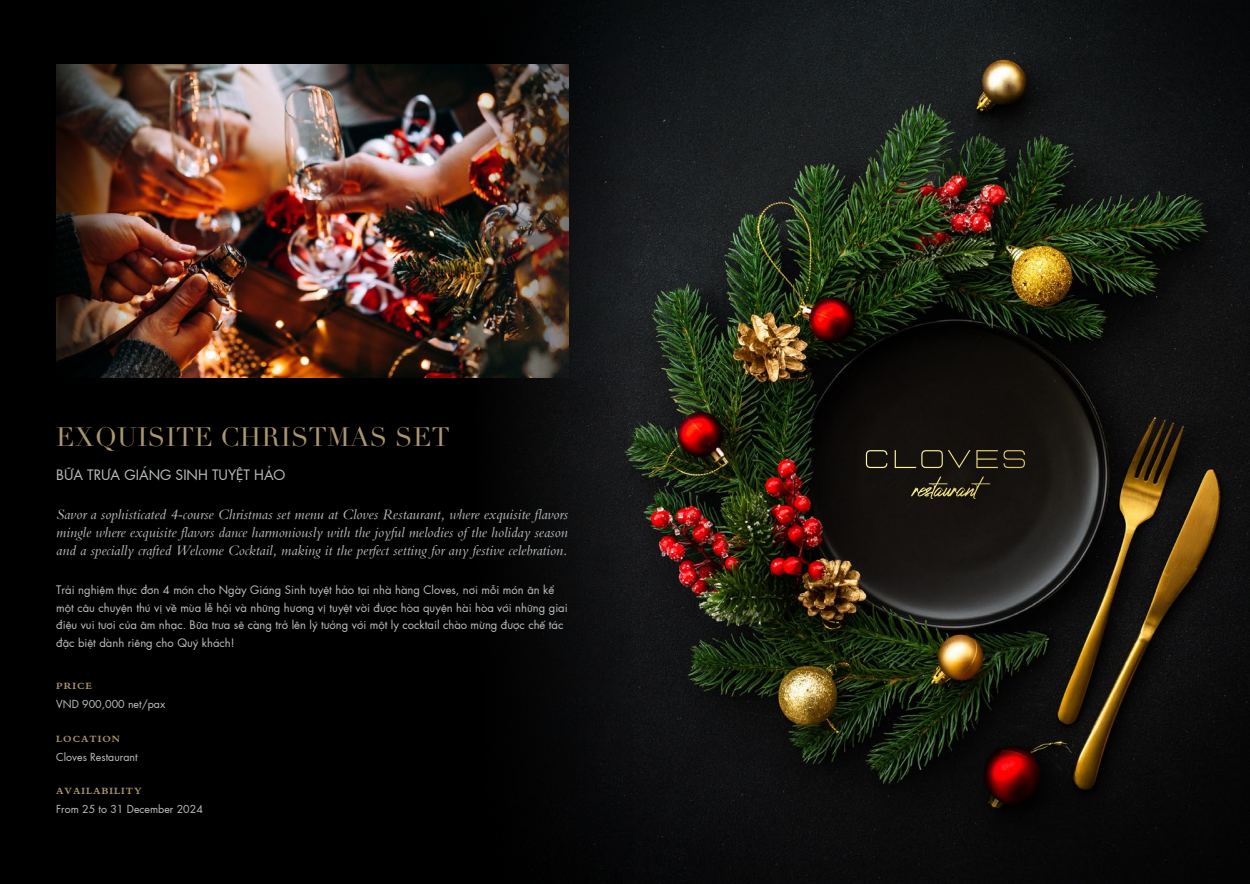
<style>
.page{position:relative;width:1250px;height:884px;background:#fff}
.page>*{position:absolute;margin:0;border:0;box-sizing:border-box;transform-origin:0 0}
.t1{font:26.25px "Didot LT Pro";letter-spacing:.01em;color:#ab966d}
.t2{font:italic 15px/18px "SFU Bembo";color:#bcbec0;text-align:justify}
.t3{font:300 13.75px "SFU Futura";color:#bcbec0}
.t4{font:300 11.25px/17.5px "SFU Futura";color:#bcbec0}
.t5{font:300 10.62px "SFU Futura";color:#bcbec0}
.t6{font:700 10px "SFU Bembo";letter-spacing:.1em;color:#ab966d}
</style>
<div class="page">
<div style="left:0;top:0;width:625px;height:884px;background:#000"></div>
<img style="left:56px;top:65px;width:413px;height:312px">
<img style="left:469px;top:0;width:781px;height:884px">
<svg style="left:866px;top:450px;width:159px;height:18px;background:#342f1e"></svg>
<svg style="left:935px;top:476px;width:48px;height:19px"></svg>
<h1 class="t1" style="left:56px;top:421px;width:395px">EXQUISITE CHRISTMAS SET</h1>
<p class="t3" style="left:56px;top:463px;width:231px">BỮA TRƯA GIÁNG SINH TUYỆT HẢO</p>
<p class="t2" style="left:56px;top:503px;width:513px">Savor a sophisticated 4-course Christmas set menu at Cloves Restaurant, where exquisite flavors mingle where exquisite flavors dance harmoniously with the joyful melodies of the holiday season and a specially crafted Welcome Cocktail, making it the perfect setting for any festive celebration.</p>
<p class="t4" style="left:56px;top:580px;width:513px">Trải nghiệm thực đơn 4 món cho Ngày Giáng Sinh tuyệt hảo tại nhà hàng Cloves, nơi mỗi món ăn kể một câu chuyện thú vị về mùa lễ hội và những hương vị tuyệt vời được hòa quyện hài hòa với những giai điệu vui tươi của âm nhạc. Bữa trưa sẽ càng trở lên lý tưởng với một ly cocktail chào mừng được chế tác đặc biệt dành riêng cho Quý khách!</p>
<p class="t6" style="left:56px;top:678px;width:37px">PRICE</p>
<p class="t5" style="left:56px;top:696px;width:111px">VND 900,000 net/pax</p>
<p class="t6" style="left:56px;top:730px;width:65px">LOCATION</p>
<p class="t5" style="left:56px;top:748px;width:83px">Cloves Restaurant</p>
<p class="t6" style="left:56px;top:783px;width:87px">AVAILABILITY</p>
<p class="t5" style="left:56px;top:801px;width:148px">From 25 to 31 December 2024</p>
</div>
